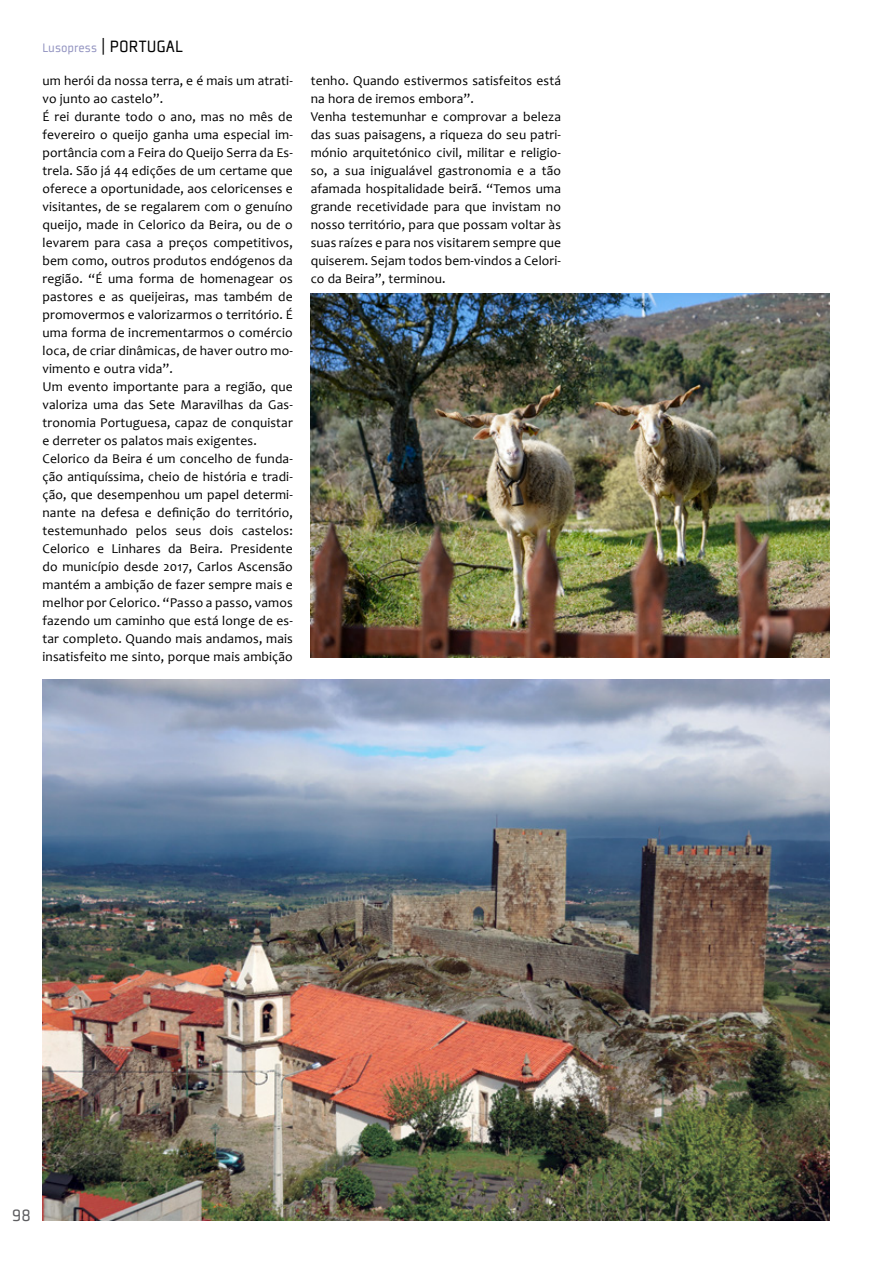
<style>
.page{position:relative;width:893px;height:1263px;background:#fff}
.page>*{position:absolute;margin:0;border:0;box-sizing:border-box;transform-origin:0 0}
.t1{font:18px "Plexes Book Pro";color:#5d5d60}
.t2{font:13.5px/18px "Candara";letter-spacing:.01em;color:#000}
.t3{font:13.5px "Plexes Book Pro";color:#9394c1}
.s1{font-size:18px;color:#000}
</style>
<div class="page">
<img style="left:43px;top:680px;width:786px;height:541px">
<img style="left:311px;top:294px;width:518px;height:363px">
<p class="t3" style="left:43px;top:39px;width:142px">Lusopress <span class="s1">| PORTUGAL</span></p>
<p class="t2" style="left:43px;top:72px;width:252px">um herói da nossa terra, e é mais um atrati&shy;vo junto ao castelo”.<br>É rei durante todo o ano, mas no mês de fevereiro o queijo ganha uma especial im&shy;portância com a Feira do Queijo Serra da Es&shy;trela. São já 44 edições de um certame que oferece a oportunidade, aos celoricenses e visitantes, de se regalarem com o genuíno queijo, made in Celorico da Beira, ou de o levarem para casa a preços competitivos, bem como, outros produtos endógenos da região. “É uma forma de homenagear os pastores e as queijeiras, mas também de promovermos e valorizarmos o território. É uma forma de incrementarmos o comércio loca, de criar dinâmicas, de haver outro mo&shy;vimento e outra vida”.<br>Um evento importante para a região, que valoriza uma das Sete Maravilhas da Gas&shy;tronomia Portuguesa, capaz de conquistar e derreter os palatos mais exigentes.<br>Celorico da Beira é um concelho de funda&shy;ção antiquíssima, cheio de história e tradi&shy;ção, que desempenhou um papel determi&shy;nante na defesa e definição do território, testemunhado pelos seus dois castelos:<br>Celorico e Linhares da Beira. Presidente do município desde 2017, Carlos Ascensão mantém a ambição de fazer sempre mais e melhor por Celorico. “Passo a passo, vamos fazendo um caminho que está longe de es&shy;tar completo. Quando mais andamos, mais insatisfeito me sinto, porque mais ambição</p>
<p class="t2" style="left:311px;top:72px;width:252px">tenho. Quando estivermos satisfeitos está na hora de iremos embora”.<br>Venha testemunhar e comprovar a beleza das suas paisagens, a riqueza do seu patri&shy;mónio arquitetónico civil, militar e religio&shy;so, a sua inigualável gastronomia e a tão afamada hospitalidade beirã. “Temos uma grande recetividade para que invistam no nosso território, para que possam voltar às suas raízes e para nos visitarem sempre que quiserem. Sejam todos bem-vindos a Celori&shy;co da Beira”, terminou.</p>
<h1 class="t1" style="left:12px;top:1203px;width:21px">98</h1>
</div>
